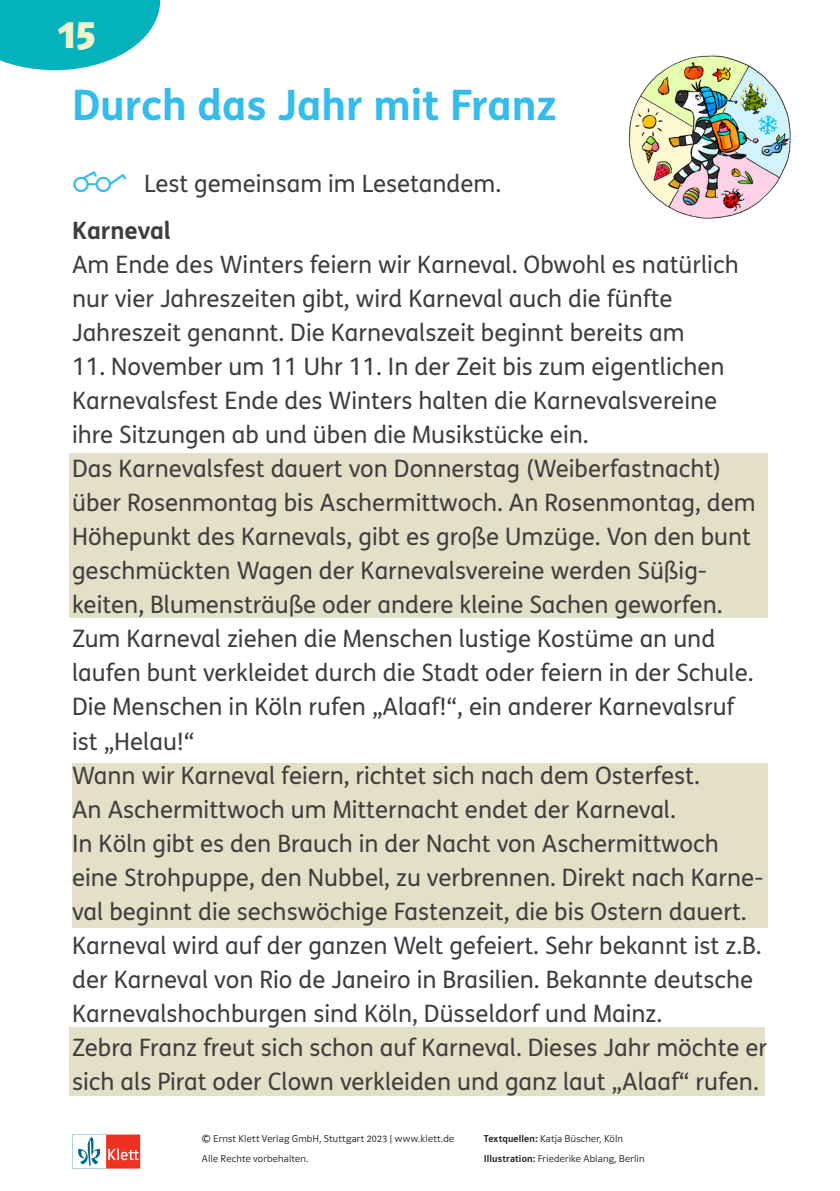
<style>
.page{position:relative;width:840px;height:1191px;background:#fff}
.page>*{position:absolute;margin:0;border:0;box-sizing:border-box;transform-origin:0 0}
.t1{font:700 42px "FS Klett GSV";color:#34bced}
.t2{font:700 40px "Polo GSV";color:#f0f4cb}
.t3{font:24px/34px "FS Klett GSV";color:#3e3e3f}
.t4{font:700 24px "FS Klett GSV";color:#3e3e3f}
.t5{font:10px/20px "Polo CE11 K Leicht";letter-spacing:.02em;color:#231f20}
.s1{font-family:"Polo CE11 K Krftg"}
</style>
<div class="page">
<svg style="left:0;top:0;width:161px;height:71px"></svg>
<svg style="left:72px;top:1134px;width:68px;height:34px"></svg>
<img style="left:628px;top:55px;width:163px;height:164px">
<div style="left:70px;top:454px;width:697px;height:164px;background:#e3e0c7"></div>
<div style="left:73px;top:763px;width:694px;height:164px;background:#e3e0c7"></div>
<div style="left:70px;top:1027px;width:694px;height:68px;background:#e3e0c7"></div>
<h2 class="t2" style="left:58px;top:12px;width:39px">15</h2>
<h1 class="t1" style="left:72px;top:73px;width:486px">Durch das Jahr mit Franz</h1>
<p class="t3" style="left:144px;top:166px;width:358px">Lest gemeinsam im Lesetandem.</p>
<p class="t4" style="left:72px;top:212px;width:100px">Karneval</p>
<p class="t3" style="left:72px;top:247px;width:667px">Am Ende des Winters feiern wir Karneval. Obwohl es natürlich nur vier Jahreszeiten gibt, wird Karneval auch die fünfte<br>Jahreszeit genannt. Die Karnevalszeit beginnt bereits am</p>
<p class="t3" style="left:72px;top:349px;width:696px">11. November um 11 Uhr 11. In der Zeit bis zum eigentlichen Karnevalsfest Ende des Winters halten die Karnevalsvereine<br>ihre Sitzungen ab und üben die Musikstücke ein.<br>Das Karnevalsfest dauert von Donnerstag (Weiberfastnacht) über Rosenmontag bis Aschermittwoch. An Rosenmontag, dem Höhepunkt des Karnevals, gibt es große Umzüge. Von den bunt geschmückten Wagen der Karnevalsvereine werden Süßig&shy;keiten, Blumensträuße oder andere kleine Sachen geworfen.<br>Zum Karneval ziehen die Menschen lustige Kostüme an und laufen bunt verkleidet durch die Stadt oder feiern in der Schule.<br>Die Menschen in Köln rufen „Alaaf!“, ein anderer Karnevalsruf<br>ist „Helau!“<br>Wann wir Karneval feiern, richtet sich nach dem Osterfest.<br>An Aschermittwoch um Mitternacht endet der Karneval.<br>In Köln gibt es den Brauch in der Nacht von Aschermittwoch eine Strohpuppe, den Nubbel, zu verbrennen. Direkt nach Karne&shy;val beginnt die sechswöchige Fastenzeit, die bis Ostern dauert.<br>Karneval wird auf der ganzen Welt gefeiert. Sehr bekannt ist z.B. der Karneval von Rio de Janeiro in Brasilien. Bekannte deutsche Karnevalshochburgen sind Köln, Düsseldorf und Mainz.<br>Zebra Franz freut sich schon auf Karneval. Dieses Jahr möchte er sich als Pirat oder Clown verkleiden und ganz laut „Alaaf“ rufen.</p>
<p class="t5" style="left:202px;top:1128px;width:253px">© Ernst Klett Verlag GmbH, Stuttgart 2023 | www.klett.de<br>Alle Rechte vorbehalten.</p>
<p class="t5" style="left:483px;top:1128px;width:162px"><span class="s1">Textquellen:</span> Katja Büscher, Köln<br><span class="s1">Illustration:</span> Friederike Ablang, Berlin</p>
</div>
